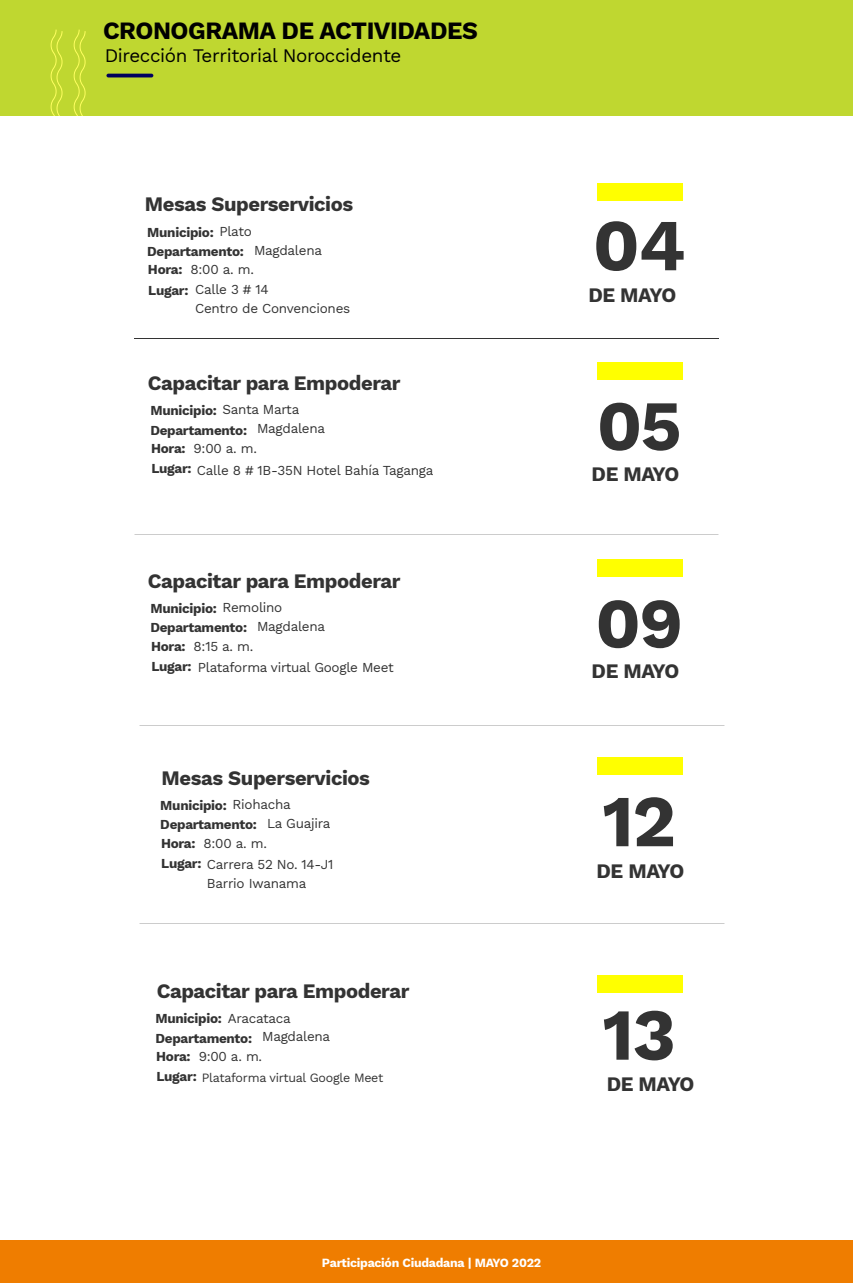
<style>
.page{position:relative;width:853px;height:1283px;background:#fff}
.page>*{position:absolute;margin:0;border:0;box-sizing:border-box;transform-origin:0 0}
.t1{font:700 73.12px "Work Sans";color:#333}
.t2{font:700 70.62px "Work Sans";color:#333}
.t3{font:700 24.44px "Work Sans";letter-spacing:-.02em;color:#000}
.t4{font:700 20.19px "Work Sans";letter-spacing:-.02em;color:#333}
.t5{font:18.81px "Work Sans";letter-spacing:-.02em;color:#000}
.t6{font:13.5px/19px "Work Sans";letter-spacing:-.02em;color:#333}
.t7{font:700 13.5px "Work Sans";letter-spacing:-.02em;color:#333}
.t8{font:12.5px "Work Sans";letter-spacing:-.02em;color:#333}
.t9{font:700 12.38px "Work Sans";letter-spacing:-.02em;color:#fff}
.s1{font-weight:400}
.s2{font-weight:700}
.s3{font-weight:700;font-size:13.5px}
</style>
<div class="page">
<div style="left:0;top:1240px;width:853px;height:42px;background:#ef7d00"></div>
<div style="left:0;top:0;width:853px;height:115px;background:#bfd730"></div>
<svg style="left:74px;top:30px;width:11px;height:86px"></svg>
<svg style="left:51px;top:30px;width:11px;height:86px"></svg>
<hr style="left:106px;top:74px;width:47px;height:3px;background:#00005d;border-radius:2px">
<div style="left:598px;top:183px;width:85px;height:18px;background:#ff0"></div>
<div style="left:598px;top:362px;width:85px;height:18px;background:#ff0"></div>
<div style="left:598px;top:757px;width:85px;height:18px;background:#ff0"></div>
<div style="left:598px;top:559px;width:85px;height:18px;background:#ff0"></div>
<div style="left:598px;top:974px;width:85px;height:18px;background:#ff0"></div>
<h3 class="t3" style="left:103px;top:12px;width:376px">CRONOGRAMA DE ACTIVIDADES</h3>
<h3 class="t5" style="left:105px;top:41px;width:298px">Dirección Territorial Noroccidente</h3>
<h3 class="t4" style="left:145px;top:189px;width:210px">Mesas Superservicios</h3>
<p class="t7" style="left:147px;top:222px;width:106px">Municipio: <span class="s1">Plato</span></p>
<p class="t6" style="left:190px;top:260px;width:65px">8:00 a. m.</p>
<p class="t6" style="left:254px;top:240px;width:70px">Magdalena</p>
<p class="t6" style="left:195px;top:280px;width:157px">Calle 3 # 14<br>Centro de Convenciones</p>
<p class="t7" style="left:147px;top:241px;width:98px">Departamento:</p>
<p class="t7" style="left:148px;top:280px;width:42px">Lugar:</p>
<p class="t7" style="left:148px;top:259px;width:36px">Hora:</p>
<h3 class="t4" style="left:148px;top:368px;width:254px">Capacitar para Empoderar</h3>
<p class="t6" style="left:223px;top:400px;width:78px">Santa Marta</p>
<p class="t6" style="left:194px;top:438px;width:65px">9:00 a. m.</p>
<p class="t7" style="left:150px;top:400px;width:68px">Municipio:</p>
<p class="t7" style="left:151px;top:438px;width:36px">Hora:</p>
<p class="t6" style="left:257px;top:419px;width:70px">Magdalena</p>
<p class="t7" style="left:150px;top:420px;width:98px">Departamento:</p>
<p class="t7" style="left:151px;top:458px;width:42px">Lugar:</p>
<p class="t6" style="left:197px;top:460px;width:238px">Calle 8 # 1B-35N Hotel Bahía Taganga</p>
<h3 class="t4" style="left:148px;top:565px;width:254px">Capacitar para Empoderar</h3>
<p class="t7" style="left:150px;top:598px;width:133px">Municipio: <span class="s1">Remolino</span></p>
<p class="t6" style="left:194px;top:636px;width:61px">8:15 a. m.</p>
<p class="t6" style="left:257px;top:616px;width:70px">Magdalena</p>
<p class="t7" style="left:150px;top:617px;width:98px">Departamento:</p>
<p class="t7" style="left:151px;top:656px;width:42px">Lugar:</p>
<p class="t7" style="left:151px;top:635px;width:36px">Hora:</p>
<p class="t6" style="left:198px;top:657px;width:197px">Plataforma virtual Google Meet</p>
<h3 class="t4" style="left:162px;top:762px;width:210px">Mesas Superservicios</h3>
<p class="t6" style="left:233px;top:794px;width:60px">Riohacha</p>
<p class="t6" style="left:204px;top:833px;width:65px">8:00 a. m.</p>
<p class="t7" style="left:160px;top:795px;width:68px">Municipio:</p>
<p class="t7" style="left:161px;top:832px;width:36px">Hora:</p>
<p class="t6" style="left:267px;top:813px;width:65px">La Guajira</p>
<p class="t7" style="left:160px;top:814px;width:98px">Departamento:</p>
<p class="t6" style="left:207px;top:854px;width:128px;text-indent:-46px"><span class="s2">Lugar:</span> Carrera 52 No. 14-J1<br>Barrio Iwanama</p>
<h3 class="t4" style="left:157px;top:975px;width:254px">Capacitar para Empoderar</h3>
<p class="t6" style="left:228px;top:1007px;width:65px">Aracataca</p>
<p class="t6" style="left:199px;top:1046px;width:65px">9:00 a. m.</p>
<p class="t7" style="left:155px;top:1008px;width:68px">Municipio:</p>
<p class="t7" style="left:156px;top:1046px;width:36px">Hora:</p>
<p class="t6" style="left:262px;top:1026px;width:70px">Magdalena</p>
<p class="t7" style="left:155px;top:1027px;width:98px">Departamento:</p>
<p class="t8" style="left:156px;top:1068px;width:228px"><span class="s3">Lugar:</span> Plataforma virtual Google Meet</p>
<h1 class="t1" style="left:593px;top:190px;width:94px">04</h1>
<h3 class="t4" style="left:588px;top:279px;width:89px">DE MAYO</h3>
<h2 class="t2" style="left:597px;top:372px;width:86px">05</h2>
<h3 class="t4" style="left:592px;top:458px;width:89px">DE MAYO</h3>
<h2 class="t2" style="left:595px;top:570px;width:89px">09</h2>
<h3 class="t4" style="left:592px;top:656px;width:89px">DE MAYO</h3>
<h1 class="t1" style="left:602px;top:765px;width:75px">12</h1>
<h3 class="t4" style="left:597px;top:855px;width:89px">DE MAYO</h3>
<h1 class="t1" style="left:602px;top:979px;width:75px">13</h1>
<h3 class="t4" style="left:607px;top:1068px;width:89px">DE MAYO</h3>
<p class="t9" style="left:322px;top:1252px;width:221px">Participación Ciudadana | MAYO 2022</p>
</div>
